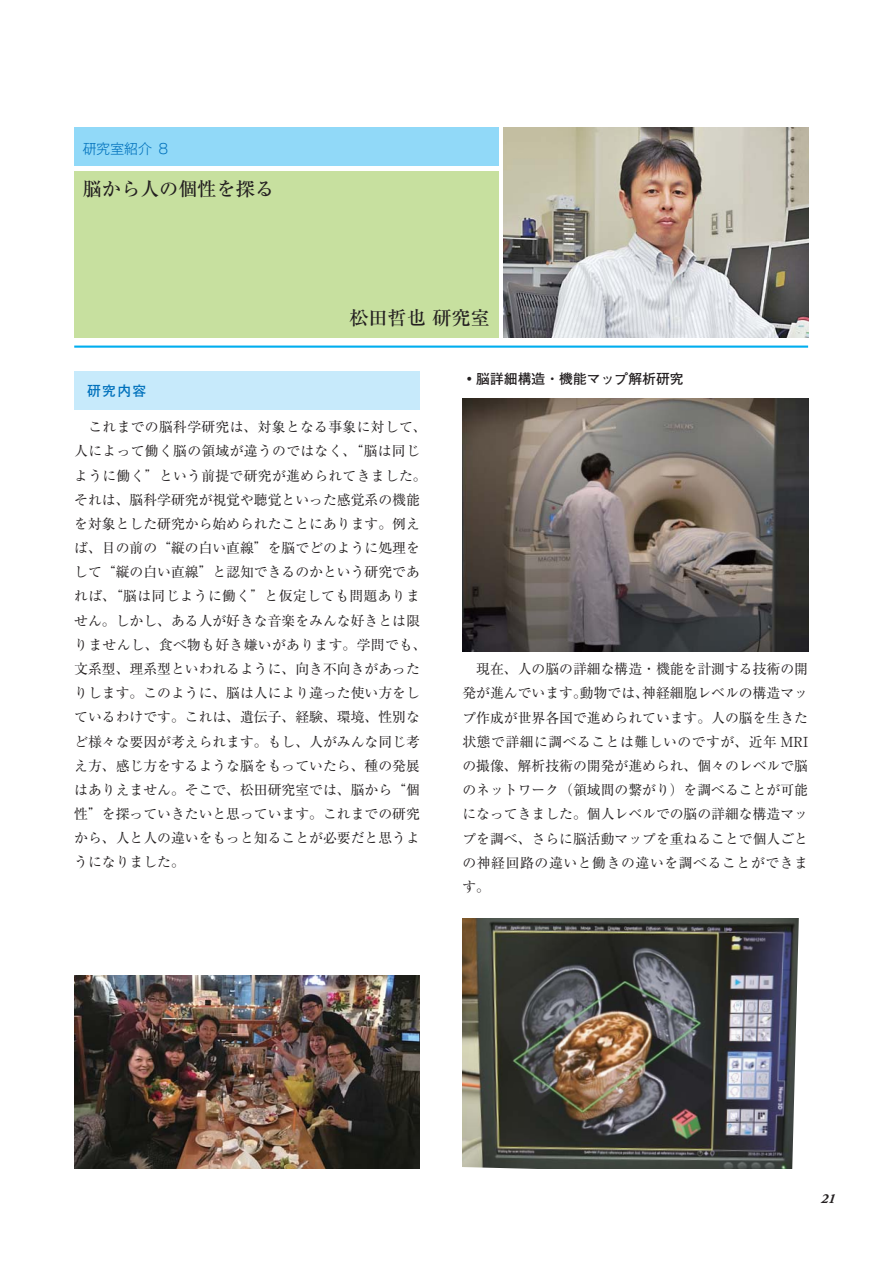
<style>
.page{position:relative;width:893px;height:1263px;background:#fff}
.page>*{position:absolute;margin:0;border:0;box-sizing:border-box;transform-origin:0 0}
.t1{font:19.2px "Ryumin Pro Medium 90 msp RKSJ H";color:#231f20}
.t2{font:13.8px/24.2px "Ryumin Pro Regular 90 msp RKSJ H";color:#231f20}
.t3{font:13.8px "Futo Go B101 Pro Bold 90 msp RKSJ H";color:#231f20}
.t4{font:13.8px "Gothic MB101 Pro Light 90 msp RKSJ H";color:#0071bc}
.t5{font:13.8px "Futo Go B101 Pro Bold 90 msp RKSJ H";color:#0071bc}
.t6{font:italic 700 13.8px "Adobe Garamond Pro";color:#231f20}
</style>
<div class="page">
<div style="left:74px;top:371px;width:346px;height:39px;background:#c7eafb"></div>
<img style="left:462px;top:399px;width:346px;height:253px">
<img style="left:504px;top:128px;width:304px;height:209px">
<div style="left:74px;top:128px;width:424px;height:38px;background:#91d9f8"></div>
<div style="left:74px;top:171px;width:424px;height:166px;background:#c7e09f"></div>
<hr style="left:74px;top:346px;width:734px;height:2px;background:#00aeef">
<img style="left:74px;top:976px;width:346px;height:192px">
<img style="left:462px;top:919px;width:336px;height:249px">
<p class="t4" style="left:83px;top:144px;width:89px">研究室紹介 ８</p>
<h1 class="t1" style="left:83px;top:181px;width:193px">脳から人の個性を探る</h1>
<h1 class="t1" style="left:349px;top:311px;width:142px">松田哲也 研究室</h1>
<p class="t5" style="left:87px;top:385px;width:61px">研究内容</p>
<p class="t2" style="left:74px;top:417px;width:354px">　これまでの脳科学研究は、対象となる事象に対して、人によって働く脳の領域が違うのではなく、“脳は同じように働く”という前提で研究が進められてきました。それは、脳科学研究が視覚や聴覚といった感覚系の機能を対象とした研究から始められたことにあります。例えば、目の前の“縦の白い直線”を脳でどのように処理をして“縦の白い直線”と認知できるのかという研究であれば、“脳は同じように働く”と仮定しても問題ありません。しかし、ある人が好きな音楽をみんな好きとは限りませんし、食べ物も好き嫌いがあります。学問でも、文系型、理系型といわれるように、向き不向きがあったりします。このように、脳は人により違った使い方をしているわけです。これは、遺伝子、経験、環境、性別など様々な要因が考えられます。もし、人がみんな同じ考え方、感じ方をするような脳をもっていたら、種の発展はありえません。そこで、松田研究室では、脳から“個性”を探っていきたいと思っています。これまでの研究から、人と人の違いをもっと知ることが必要だと思うようになりました。</p>
<p class="t3" style="left:462px;top:373px;width:223px">・脳詳細構造・機能マップ解析研究</p>
<p class="t2" style="left:462px;top:659px;width:347px;text-align:justify">　現在、人の脳の詳細な構造・機能を計測する技術の開発が進んでいます。動物では、神経細胞レベルの構造マップ作成が世界各国で進められています。人の脳を生きた状態で詳細に調べることは難しいのですが、近年 MRIの撮像、解析技術の開発が進められ、個々のレベルで脳のネットワーク（領域間の繋がり）を調べることが可能になってきました。個人レベルでの脳の詳細な構造マップを調べ、さらに脳活動マップを重ねることで個人ごとの神経回路の違いと働きの違いを調べることができます。</p>
<p class="t6" style="left:821px;top:1193px;width:16px">21</p>
</div>
